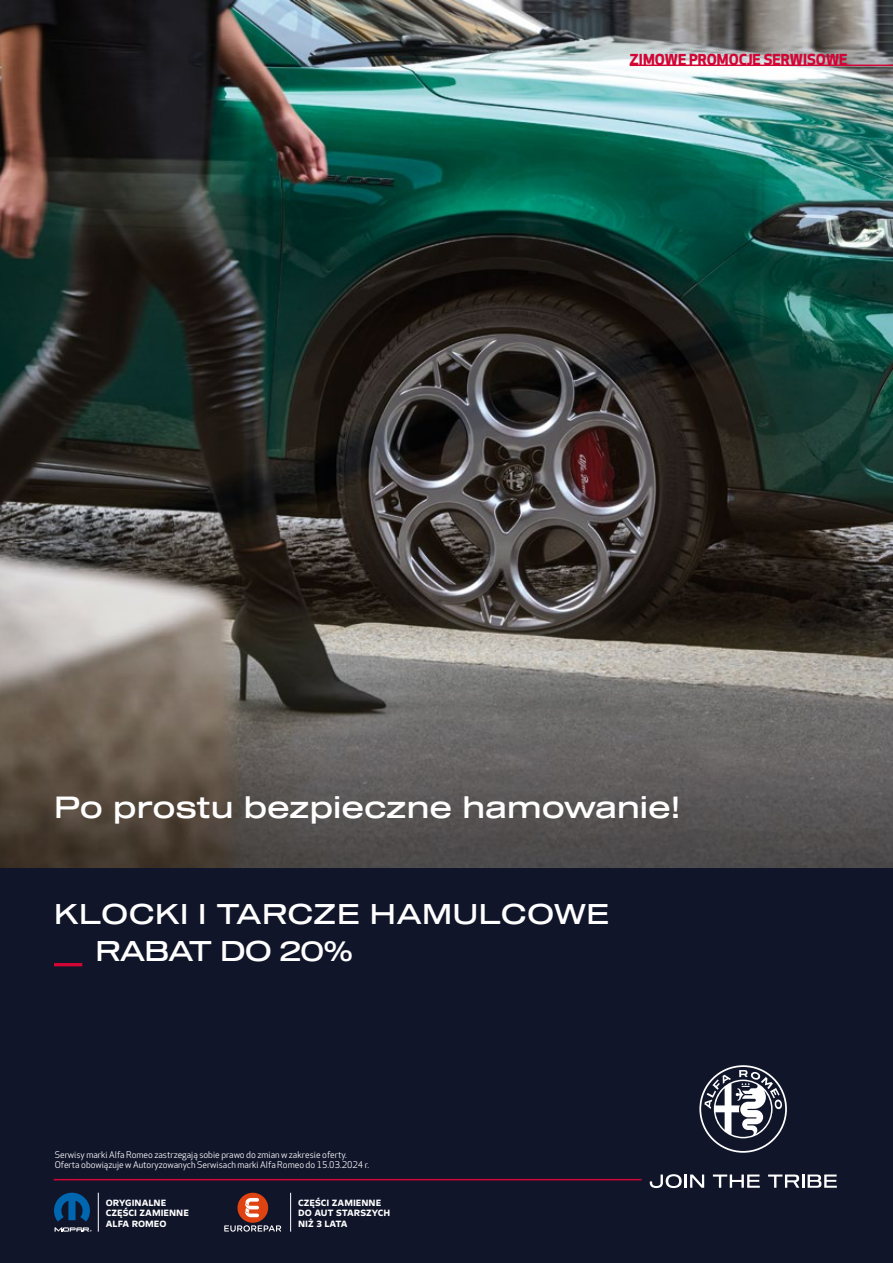
<style>
.page{position:relative;width:893px;height:1263px;background:#fff}
.page>*{position:absolute;margin:0;border:0;box-sizing:border-box;transform-origin:0 0}
.t1{font:30px "Sequel 100 Black 45";color:#fff}
.t2{font:27.9px/36.5px "Sequel 100 Black 45";letter-spacing:.005em;color:#fff}
.t3{font:700 14.85px "Apex New";color:#d30535}
.t4{font:700 10.5px/10.5px "Opel Next";color:#fff}
.t5{font:9px/10.8px "Apex New";color:#fff}
</style>
<div class="page">
<img style="left:0;top:0;width:893px;height:563px">
<img style="left:0;top:563px;width:893px;height:306px">
<div style="left:0;top:869px;width:893px;height:394px;background:#11152a"></div>
<hr style="left:54px;top:1179px;width:588px;height:1px;background:#d30535">
<hr style="left:54px;top:963px;width:28px;height:3px;background:#d30535">
<svg style="left:55px;top:1227px;width:37px;height:5px"></svg>
<svg style="left:54px;top:1193px;width:36px;height:28px"></svg>
<hr style="left:98px;top:1193px;width:1px;height:38px;background:#fff">
<hr style="left:290px;top:1193px;width:1px;height:38px;background:#fff">
<svg style="left:224px;top:1193px;width:57px;height:38px"></svg>
<hr style="left:630px;top:65px;width:263px;height:1px;background:#d30535">
<svg style="left:699px;top:1065px;width:88px;height:88px"></svg>
<svg style="left:650px;top:1174px;width:32px;height:14px"></svg>
<hr style="left:684px;top:1174px;width:3px;height:14px;background:#fff">
<svg style="left:690px;top:1174px;width:14px;height:14px"></svg>
<svg style="left:713px;top:1174px;width:47px;height:14px"></svg>
<svg style="left:768px;top:1174px;width:69px;height:14px"></svg>
<h3 class="t3" style="left:630px;top:51px;width:219px">ZIMOWE PROMOCJE SERWISOWE</h3>
<h1 class="t1" style="left:54px;top:786px;width:628px">Po prostu bezpieczne hamowanie!</h1>
<h2 class="t2" style="left:96px;top:897px;width:516px;text-indent:-41px">KLOCKI I TARCZE HAMULCOWE<br>RABAT DO 20%</h2>
<p class="t5" style="left:55px;top:1149px;width:316px">Serwisy marki Alfa Romeo zastrzegają sobie prawo do zmian w zakresie oferty.<br>Oferta obowiązuje w Autoryzowanych Serwisach marki Alfa Romeo do 15.03.2024 r.</p>
<p class="t4" style="left:106px;top:1197px;width:85px">ORYGINALNE<br>CZĘŚCI ZAMIENNE<br>ALFA ROMEO</p>
<p class="t4" style="left:298px;top:1197px;width:94px">CZĘŚCI ZAMIENNE<br>DO AUT STARSZYCH<br>NIŻ 3 LATA</p>
</div>
